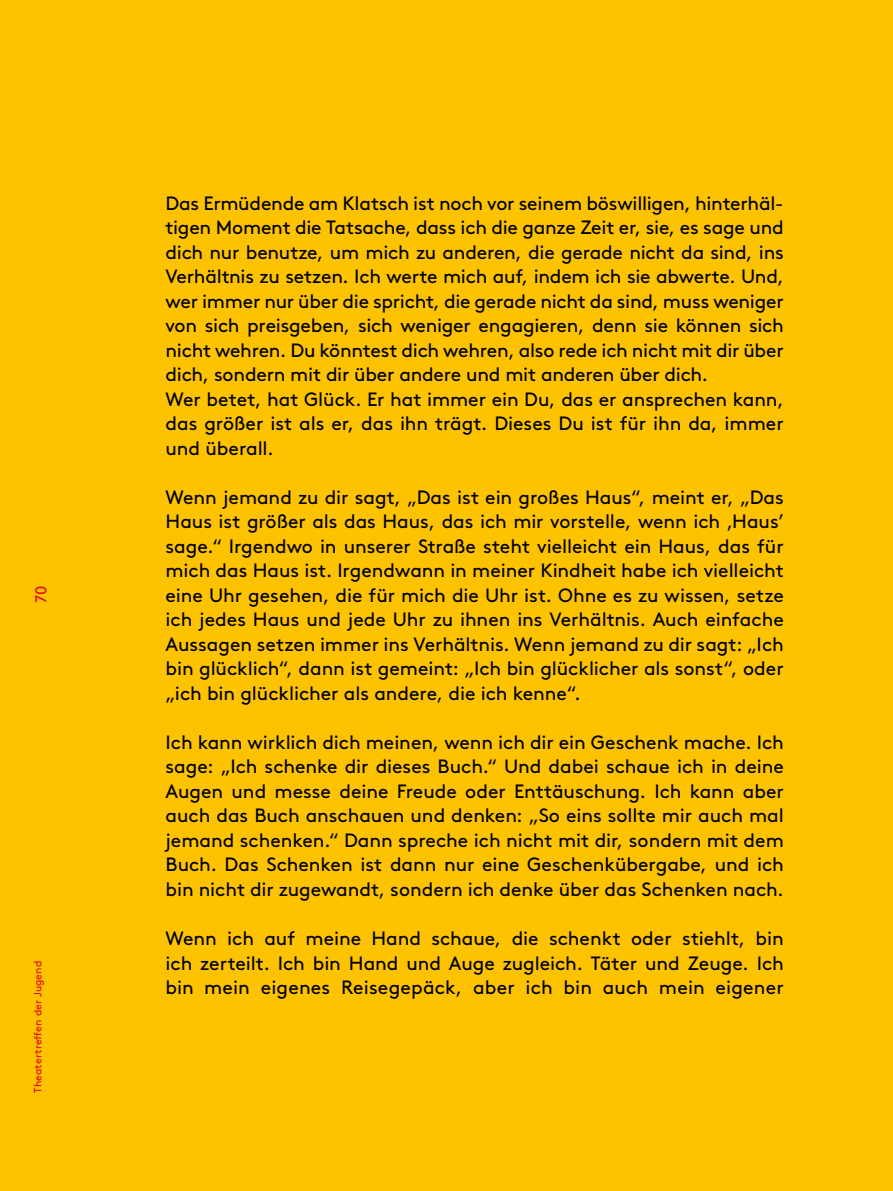
<style>
.page{position:relative;width:893px;height:1191px;background:#fdc300}
.page>*{position:absolute;margin:0;border:0;box-sizing:border-box;transform-origin:0 0}
.t1{font:19.25px/24.5px "Brown Pro";letter-spacing:-.01em;color:#000;text-align:justify}
.t2{font:15.75px "Brown Pro";color:#e30613}
.t3{font:10.5px "Brown Pro";letter-spacing:.01em;color:#e30613}
</style>
<div class="page">
<p class="t2" style="left:29px;top:602px;width:18px;rotate:-90deg">70</p>
<p class="t3" style="left:30px;top:1092px;width:133px;rotate:-90deg">Theatertreffen der Jugend</p>
<p class="t1" style="left:166px;top:189px;width:620px;text-align:left">Das Ermüdende am Klatsch ist noch vor seinem böswilligen, hinterhäl&shy;tigen Moment die Tatsache, dass ich die ganze Zeit er, sie, es sage und dich nur benutze, um mich zu anderen, die gerade nicht da sind, ins Verhältnis zu setzen. Ich werte mich auf, indem ich sie abwerte. Und, wer immer nur über die spricht, die gerade nicht da sind, muss weniger von sich preisgeben, sich weniger engagieren, denn sie können sich nicht wehren. Du könntest dich wehren, also rede ich nicht mit dir über dich, sondern mit dir über andere und mit anderen über dich.<br>Wer betet, hat Glück. Er hat immer ein Du, das er ansprechen kann, das größer ist als er, das ihn trägt. Dieses Du ist für ihn da, immer und überall.</p>
<p class="t1" style="left:166px;top:483px;width:620px">Wenn jemand zu dir sagt, „Das ist ein großes Haus“, meint er, „Das Haus ist größer als das Haus, das ich mir vorstelle, wenn ich ‚Haus’ sage.“ Irgendwo in unserer Straße steht vielleicht ein Haus, das für mich das Haus ist. Irgendwann in meiner Kindheit habe ich vielleicht eine Uhr gesehen, die für mich die Uhr ist. Ohne es zu wissen, setze ich jedes Haus und jede Uhr zu ihnen ins Verhältnis. Auch einfache Aussagen setzen immer ins Verhältnis. Wenn jemand zu dir sagt: „Ich bin glücklich“, dann ist gemeint: „Ich bin glücklicher als sonst“, oder „ich bin glücklicher als andere, die ich kenne“.</p>
<p class="t1" style="left:166px;top:728px;width:620px">Ich kann wirklich dich meinen, wenn ich dir ein Geschenk mache. Ich sage: „Ich schenke dir dieses Buch.“ Und dabei schaue ich in deine Augen und messe deine Freude oder Enttäuschung. Ich kann aber auch das Buch anschauen und denken: „So eins sollte mir auch mal jemand schenken.“ Dann spreche ich nicht mit dir, sondern mit dem Buch. Das Schenken ist dann nur eine Geschenkübergabe, und ich bin nicht dir zugewandt, sondern ich denke über das Schenken nach.</p>
<p class="t1" style="left:166px;top:924px;width:620px">Wenn ich auf meine Hand schaue, die schenkt oder stiehlt, bin ich zerteilt. Ich bin Hand und Auge zugleich. Täter und Zeuge. Ich bin mein eigenes Reisegepäck, aber ich bin auch mein eigener</p>
</div>
